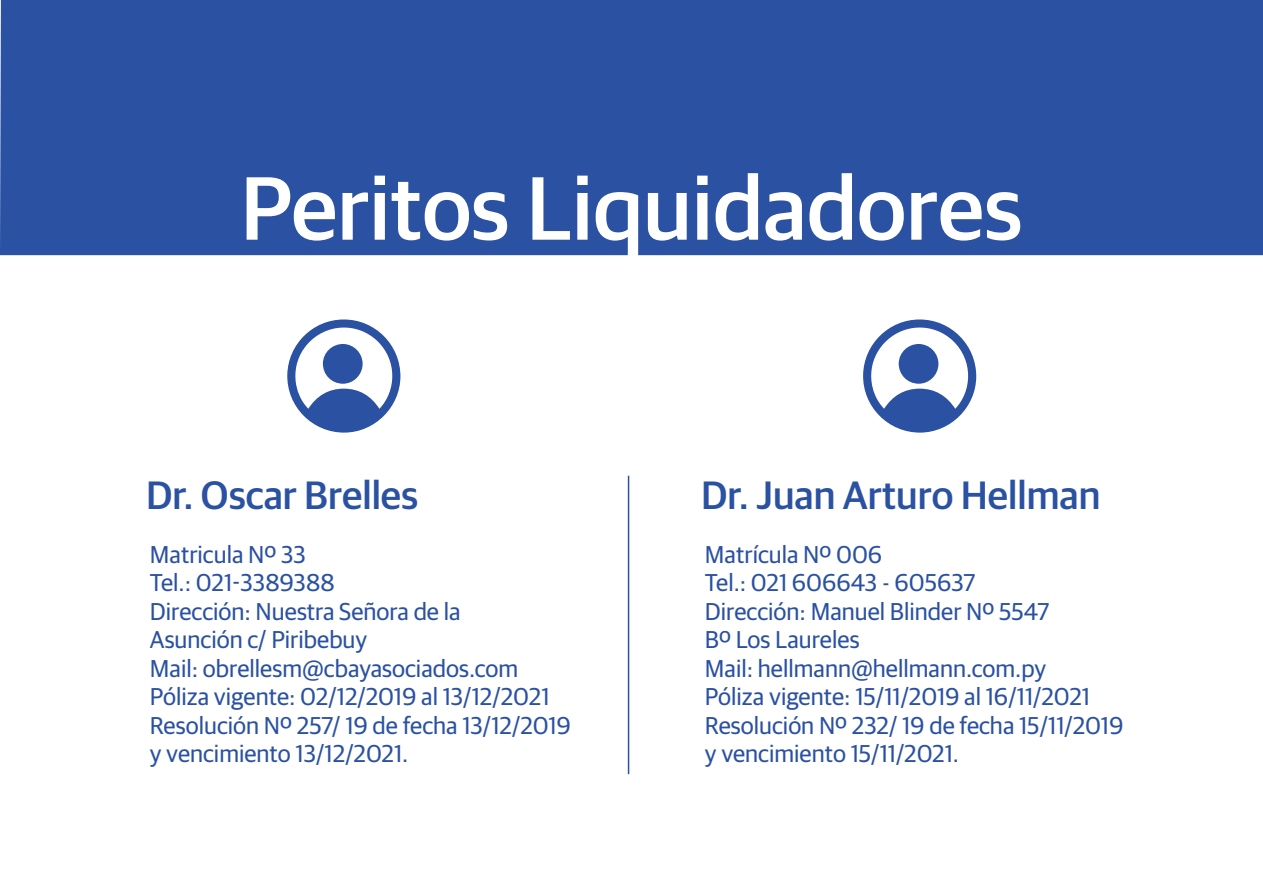
<style>
.page{position:relative;width:1263px;height:893px;background:#fff}
.page>*{position:absolute;margin:0;border:0;box-sizing:border-box;transform-origin:0 0}
.t1{font:500 90px "Guardian Sans";color:#fff}
.t2{font:500 39.6px "Guardian Sans";color:#2a51a2}
.t3{font:24.45px/28.5px "Guardian Sans";color:#2a51a2}
</style>
<div class="page">
<svg style="left:863px;top:319px;width:113px;height:114px"></svg>
<div style="left:898px;top:344px;width:40px;height:40px;background:#2a51a2;border-radius:50%"></div>
<svg style="left:287px;top:319px;width:114px;height:114px"></svg>
<div style="left:323px;top:344px;width:40px;height:40px;background:#2a51a2;border-radius:50%"></div>
<hr style="left:628px;top:476px;width:1px;height:298px;background:#2a51a2">
<div style="left:0;top:0;width:1263px;height:255px;background:#2a51a2"></div>
<h1 class="t1" style="left:240px;top:143px;width:784px">Peritos Liquidadores</h1>
<h2 class="t2" style="left:146px;top:467px;width:274px">Dr. Oscar Brelles</h2>
<h2 class="t2" style="left:701px;top:467px;width:401px">Dr. Juan Arturo Hellman</h2>
<p class="t3" style="left:150px;top:538px;width:423px">Matricula Nº 33<br>Tel.: 021-3389388<br>Dirección: Nuestra Señora de la<br>Asunción c/ Piribebuy<br>Mail: obrellesm@cbayasociados.com<br>Póliza vigente: 02/12/2019 al 13/12/2021<br>Resolución Nº 257/ 19 de fecha 13/12/2019 y vencimiento 13/12/2021.</p>
<p class="t3" style="left:705px;top:538px;width:420px">Matrícula Nº 006<br>Tel.: 021 606643 - 605637<br>Dirección: Manuel Blinder Nº 5547<br>Bº Los Laureles<br>Mail: hellmann@hellmann.com.py<br>Póliza vigente: 15/11/2019 al 16/11/2021<br>Resolución Nº 232/ 19 de fecha 15/11/2019 y vencimiento 15/11/2021.</p>
</div>
